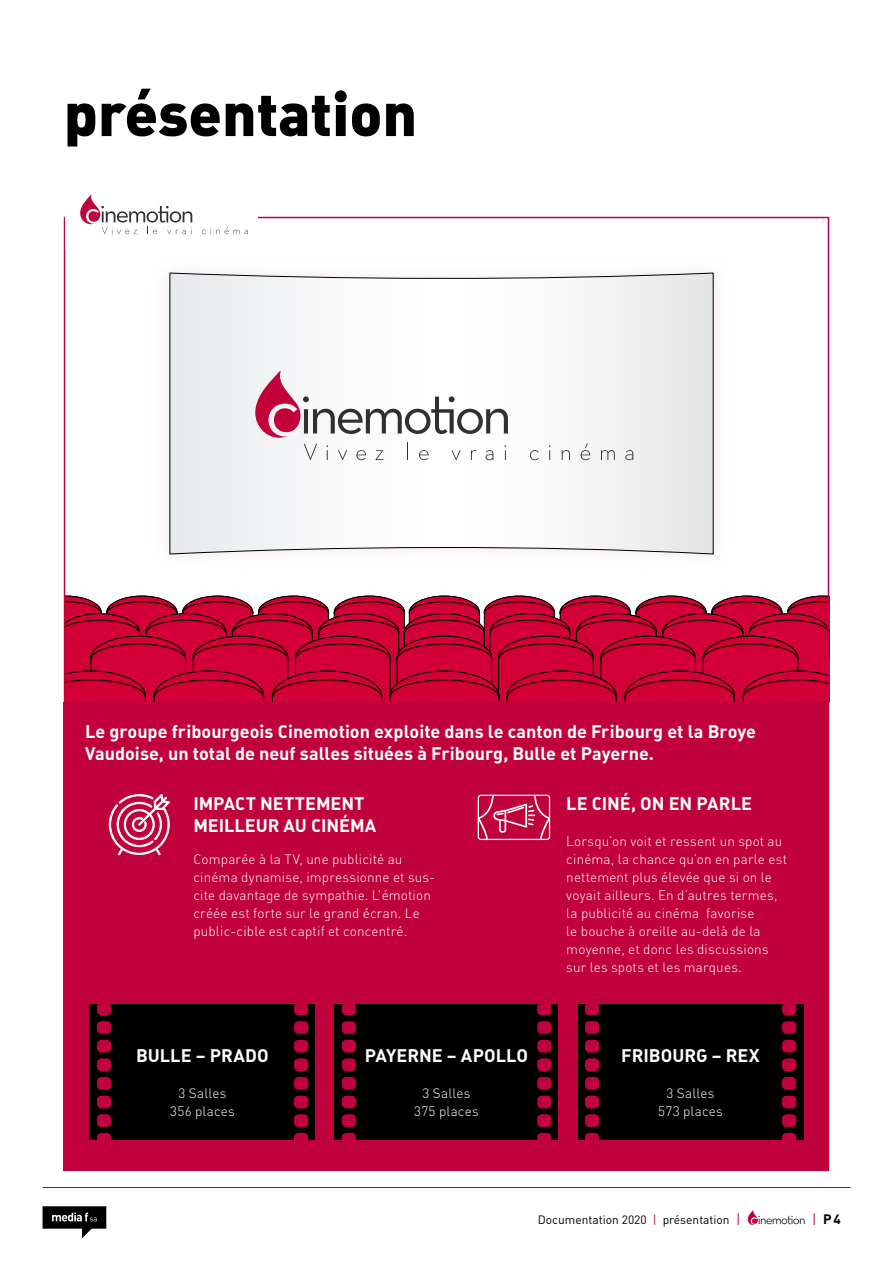
<style>
.page{position:relative;width:893px;height:1263px;background:#fff}
.page>*{position:absolute;margin:0;border:0;box-sizing:border-box;transform-origin:0 0}
.t1{font:900 60px "DIN Pro";color:#000}
.t2{font:700 18px/21.6px "DIN Pro";color:#fff}
.t3{font:300 13.5px/18px "DIN Pro";letter-spacing:.015em;color:#fff;text-align:center}
.t4{font:700 13.5px "DIN Pro";color:#000}
.t5{font:12px "DIN Pro";color:#000}
.s1{color:#c0013e}
.s2{font-size:13.5px;color:#c0013e}
.s3{font-weight:400;color:#c0013e}
</style>
<div class="page">
<svg style="left:43px;top:1206px;width:63px;height:32px"></svg>
<svg style="left:748px;top:1210px;width:57px;height:15px"></svg>
<hr style="left:43px;top:1187px;width:807px;height:1px;background:#383937">
<svg style="left:67px;top:595px;width:759px;height:107px;background:#c00b39"></svg>
<svg style="left:169px;top:272px;width:545px;height:283px"></svg>
<svg style="left:530px;top:450px;width:9px;height:10px"></svg>
<svg style="left:549px;top:445px;width:1px;height:15px"></svg>
<svg style="left:562px;top:450px;width:8px;height:10px"></svg>
<svg style="left:581px;top:443px;width:9px;height:17px"></svg>
<svg style="left:601px;top:450px;width:14px;height:10px"></svg>
<svg style="left:625px;top:450px;width:8px;height:10px"></svg>
<svg style="left:255px;top:371px;width:253px;height:89px"></svg>
<div style="left:64px;top:702px;width:765px;height:468px;background:#c0013e"></div>
<svg style="left:202px;top:227px;width:46px;height:7px"></svg>
<svg style="left:80px;top:195px;width:112px;height:39px"></svg>
<svg style="left:109px;top:794px;width:61px;height:61px"></svg>
<svg style="left:478px;top:794px;width:72px;height:46px"></svg>
<div style="left:90px;top:1004px;width:225px;height:135px;background:#000"></div>
<div style="left:97px;top:1002px;width:14px;height:13px;background:#c0013e;border-radius:4px"></div>
<div style="left:97px;top:1021px;width:14px;height:13px;background:#c0013e;border-radius:4px"></div>
<div style="left:97px;top:1040px;width:14px;height:12px;background:#c0013e;border-radius:4px"></div>
<div style="left:97px;top:1058px;width:14px;height:13px;background:#c0013e;border-radius:4px"></div>
<div style="left:97px;top:1077px;width:14px;height:13px;background:#c0013e;border-radius:4px"></div>
<div style="left:97px;top:1096px;width:14px;height:12px;background:#c0013e;border-radius:4px"></div>
<div style="left:97px;top:1114px;width:14px;height:13px;background:#c0013e;border-radius:4px"></div>
<div style="left:97px;top:1133px;width:14px;height:12px;background:#c0013e;border-radius:4px"></div>
<div style="left:294px;top:1002px;width:14px;height:13px;background:#c0013e;border-radius:4px"></div>
<div style="left:294px;top:1021px;width:14px;height:13px;background:#c0013e;border-radius:4px"></div>
<div style="left:294px;top:1040px;width:14px;height:12px;background:#c0013e;border-radius:4px"></div>
<div style="left:294px;top:1058px;width:14px;height:13px;background:#c0013e;border-radius:4px"></div>
<div style="left:294px;top:1077px;width:14px;height:13px;background:#c0013e;border-radius:4px"></div>
<div style="left:294px;top:1096px;width:14px;height:12px;background:#c0013e;border-radius:4px"></div>
<div style="left:294px;top:1114px;width:14px;height:13px;background:#c0013e;border-radius:4px"></div>
<div style="left:294px;top:1133px;width:14px;height:12px;background:#c0013e;border-radius:4px"></div>
<div style="left:335px;top:1004px;width:223px;height:135px;background:#000"></div>
<div style="left:342px;top:1002px;width:14px;height:13px;background:#c0013e;border-radius:4px"></div>
<div style="left:342px;top:1021px;width:14px;height:13px;background:#c0013e;border-radius:4px"></div>
<div style="left:342px;top:1040px;width:14px;height:12px;background:#c0013e;border-radius:4px"></div>
<div style="left:342px;top:1058px;width:14px;height:13px;background:#c0013e;border-radius:4px"></div>
<div style="left:342px;top:1077px;width:14px;height:13px;background:#c0013e;border-radius:4px"></div>
<div style="left:342px;top:1096px;width:14px;height:12px;background:#c0013e;border-radius:4px"></div>
<div style="left:342px;top:1114px;width:14px;height:13px;background:#c0013e;border-radius:4px"></div>
<div style="left:342px;top:1133px;width:14px;height:12px;background:#c0013e;border-radius:4px"></div>
<div style="left:537px;top:1002px;width:14px;height:13px;background:#c0013e;border-radius:4px"></div>
<div style="left:537px;top:1021px;width:14px;height:13px;background:#c0013e;border-radius:4px"></div>
<div style="left:537px;top:1040px;width:14px;height:12px;background:#c0013e;border-radius:4px"></div>
<div style="left:537px;top:1058px;width:14px;height:13px;background:#c0013e;border-radius:4px"></div>
<div style="left:537px;top:1077px;width:14px;height:13px;background:#c0013e;border-radius:4px"></div>
<div style="left:537px;top:1096px;width:14px;height:12px;background:#c0013e;border-radius:4px"></div>
<div style="left:537px;top:1114px;width:14px;height:13px;background:#c0013e;border-radius:4px"></div>
<div style="left:537px;top:1133px;width:14px;height:12px;background:#c0013e;border-radius:4px"></div>
<div style="left:578px;top:1004px;width:225px;height:135px;background:#000"></div>
<div style="left:585px;top:1002px;width:14px;height:13px;background:#c0013e;border-radius:4px"></div>
<div style="left:585px;top:1021px;width:14px;height:13px;background:#c0013e;border-radius:4px"></div>
<div style="left:585px;top:1040px;width:14px;height:12px;background:#c0013e;border-radius:4px"></div>
<div style="left:585px;top:1058px;width:14px;height:13px;background:#c0013e;border-radius:4px"></div>
<div style="left:585px;top:1077px;width:14px;height:13px;background:#c0013e;border-radius:4px"></div>
<div style="left:585px;top:1096px;width:14px;height:12px;background:#c0013e;border-radius:4px"></div>
<div style="left:585px;top:1114px;width:14px;height:13px;background:#c0013e;border-radius:4px"></div>
<div style="left:585px;top:1133px;width:14px;height:12px;background:#c0013e;border-radius:4px"></div>
<div style="left:782px;top:1002px;width:14px;height:13px;background:#c0013e;border-radius:4px"></div>
<div style="left:782px;top:1021px;width:14px;height:13px;background:#c0013e;border-radius:4px"></div>
<div style="left:782px;top:1040px;width:14px;height:12px;background:#c0013e;border-radius:4px"></div>
<div style="left:782px;top:1058px;width:14px;height:13px;background:#c0013e;border-radius:4px"></div>
<div style="left:782px;top:1077px;width:14px;height:13px;background:#c0013e;border-radius:4px"></div>
<div style="left:782px;top:1096px;width:14px;height:12px;background:#c0013e;border-radius:4px"></div>
<div style="left:782px;top:1114px;width:14px;height:13px;background:#c0013e;border-radius:4px"></div>
<div style="left:782px;top:1133px;width:14px;height:12px;background:#c0013e;border-radius:4px"></div>
<h1 class="t1" style="left:64px;top:63px;width:355px">présentation</h1>
<h2 class="t2" style="left:85px;top:719px;width:672px">Le groupe fribourgeois Cinemotion exploite dans le canton de Fribourg et la Broye<br>Vaudoise, un total de neuf salles situées à Fribourg, Bulle et Payerne.</h2>
<h2 class="t2" style="left:193px;top:791px;width:184px">IMPACT NETTEMENT<br>MEILLEUR AU CINÉMA</h2>
<p class="t3" style="left:193px;top:849px;width:243px;text-align:left">Comparée à la TV, une publicité au cinéma dynamise, impressionne et sus&shy;cite davantage de sympathie. L’émotion créée est forte sur le grand écran. Le public-cible est captif et concentré.</p>
<h2 class="t2" style="left:566px;top:791px;width:187px">LE CINÉ, ON EN PARLE</h2>
<p class="t3" style="left:566px;top:831px;width:222px;text-align:left">Lorsqu’on voit et ressent un spot au cinéma, la chance qu’on en parle est nettement plus élevée que si on le voyait ailleurs. En d’autres termes, la publicité au cinéma favorise<br>le bouche à oreille au-delà de la moyenne, et donc les discussions sur les spots et les marques.</p>
<h2 class="t2" style="left:136px;top:1043px;width:134px">BULLE – PRADO</h2>
<p class="t3" style="left:170px;top:1083px;width:66px">3 Salles<br>356 places</p>
<h2 class="t2" style="left:365px;top:1043px;width:165px">PAYERNE – APOLLO</h2>
<p class="t3" style="left:414px;top:1083px;width:66px">3 Salles<br>375 places</p>
<h2 class="t2" style="left:621px;top:1043px;width:140px">FRIBOURG – REX</h2>
<p class="t3" style="left:658px;top:1083px;width:66px">3 Salles<br>573 places</p>
<p class="t5" style="left:538px;top:1210px;width:204px">Documentation 2020 <span class="s1">|</span> présentation <span class="s2">|</span></p>
<p class="t4" style="left:812px;top:1208px;width:30px"><span class="s3">|</span> P4</p>
</div>
